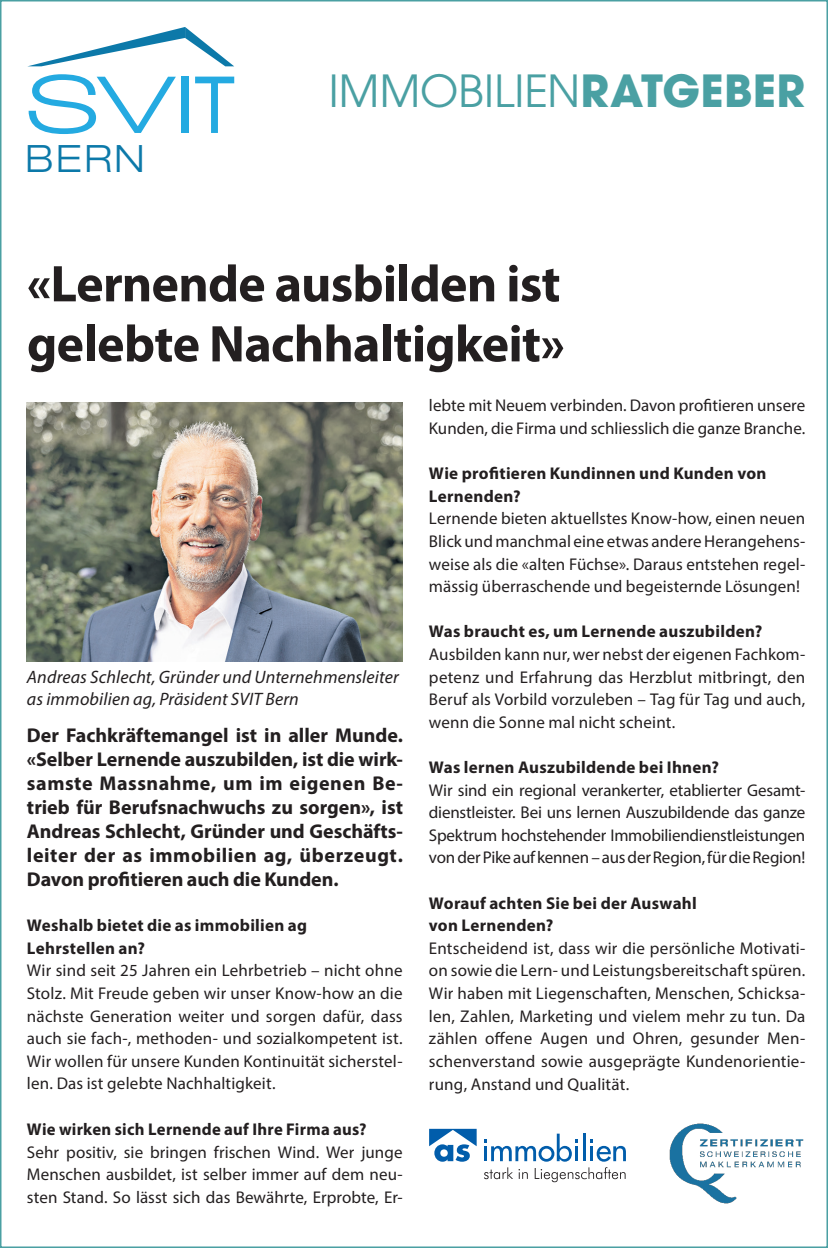
<style>
.page{position:relative;width:828px;height:1248px;background:#fff}
.page>*{position:absolute;margin:0;border:0;box-sizing:border-box;transform-origin:0 0}
.t1{font:700 52px/60px "Myriad Pro";letter-spacing:-.015em;color:#231f20}
.t2{font:44px "ITC Avant Garde Pro";color:#4aa0a3}
.t3{font:300 expanded 37.8px "Helvetica Neue LT Std";color:#0c79a9}
.t4{font:700 20px/24px "Myriad Pro";color:#231f20;text-align:justify}
.t5{font:italic 18px/22.6px "Myriad Pro";letter-spacing:.01em;color:#231f20}
.t6{font:17px/22.6px "Myriad Pro";letter-spacing:.005em;color:#231f20;text-align:justify}
.t7{font:700 17px/22.6px "Myriad Pro";letter-spacing:.015em;color:#231f20}
.s1{font-weight:700}
</style>
<div class="page">
<svg style="left:29px;top:74px;width:147px;height:60px"></svg>
<div style="left:182px;top:77px;width:7px;height:56px;background:#24aae1"></div>
<svg style="left:195px;top:77px;width:39px;height:56px"></svg>
<svg style="left:29px;top:27px;width:205px;height:39px"></svg>
<img style="left:27px;top:403px;width:376px;height:258px">
<hr style="left:583px;top:1133px;width:2px;height:27px;background:#015dab">
<svg style="left:429px;top:1128px;width:47px;height:33px"></svg>
<svg style="left:484px;top:1133px;width:94px;height:28px"></svg>
<svg style="left:590px;top:1139px;width:36px;height:22px"></svg>
<svg style="left:484px;top:1167px;width:44px;height:11px"></svg>
<svg style="left:535px;top:1167px;width:90px;height:15px"></svg>
<img style="left:669px;top:1123px;width:135px;height:81px">
<h3 class="t3" style="left:26px;top:136px;width:121px">BERN</h3>
<h2 class="t2" style="left:329px;top:64px;width:478px">IMMOBILIEN<span class="s1">RATGEBER</span></h2>
<h1 class="t1" style="left:27px;top:252px;width:539px">«Lernende ausbilden ist gelebte Nachhaltigkeit»</h1>
<p class="t5" style="left:27px;top:665px;width:373px">Andreas Schlecht, Gründer und Unternehmensleiter as immobilien ag, Präsident SVIT Bern</p>
<p class="t4" style="left:27px;top:722px;width:378px">Der Fachkräftemangel ist in aller Munde. «Selber Lernende auszubilden, ist die wirk&shy;samste Massnahme, um im eigenen Be&shy;trieb für Berufsnachwuchs zu sorgen», ist Andreas Schlecht, Gründer und Geschäfts&shy;leiter der as immobilien ag, überzeugt.<br>Davon profitieren auch die Kunden.</p>
<p class="t7" style="left:27px;top:913px;width:282px">Weshalb bietet die as immobilien ag<br>Lehrstellen an?</p>
<p class="t6" style="left:27px;top:959px;width:377px">Wir sind seit 25 Jahren ein Lehrbetrieb – nicht ohne Stolz. Mit Freude geben wir unser Know-how an die nächste Generation weiter und sorgen dafür, dass auch sie fach-, methoden- und sozialkompetent ist.<br>Wir wollen für unsere Kunden Kontinuität sicherstel&shy;len. Das ist gelebte Nachhaltigkeit.</p>
<p class="t7" style="left:27px;top:1117px;width:341px">Wie wirken sich Lernende auf Ihre Firma aus?</p>
<p class="t6" style="left:27px;top:1140px;width:377px">Sehr positiv, sie bringen frischen Wind. Wer junge Menschen ausbildet, ist selber immer auf dem neu&shy;sten Stand. So lässt sich das Bewährte, Erprobte, Er-</p>
<p class="t6" style="left:429px;top:394px;width:378px">lebte mit Neuem verbinden. Davon profitieren unsere<br>Kunden, die Firma und schliesslich die ganze Branche.</p>
<p class="t7" style="left:429px;top:461px;width:339px">Wie profitieren Kundinnen und Kunden von<br>Lernenden?</p>
<p class="t6" style="left:429px;top:507px;width:378px">Lernende bieten aktuellstes Know-how, einen neuen Blick und manchmal eine etwas andere Herangehens&shy;weise als die «alten Füchse». Daraus entstehen regel&shy;mässig überraschende und begeisternde Lösungen!</p>
<p class="t7" style="left:429px;top:619px;width:335px">Was braucht es, um Lernende auszubilden?</p>
<p class="t6" style="left:429px;top:642px;width:378px">Ausbilden kann nur, wer nebst der eigenen Fachkom&shy;petenz und Erfahrung das Herzblut mitbringt, den Beruf als Vorbild vorzuleben – Tag für Tag und auch, wenn die Sonne mal nicht scheint.</p>
<p class="t7" style="left:429px;top:755px;width:292px">Was lernen Auszubildende bei Ihnen?</p>
<p class="t6" style="left:429px;top:778px;width:378px">Wir sind ein regional verankerter, etablierter Gesamt&shy;dienstleister. Bei uns lernen Auszubildende das ganze Spektrum hochstehender Immobiliendienstleistungen von der Pike auf kennen – aus der Region, für die Region!</p>
<p class="t7" style="left:429px;top:891px;width:269px">Worauf achten Sie bei der Auswahl von Lernenden?</p>
<p class="t6" style="left:429px;top:936px;width:378px">Entscheidend ist, dass wir die persönliche Motivati&shy;on sowie die Lern- und Leistungsbereitschaft spüren.<br>Wir haben mit Liegenschaften, Menschen, Schicksa&shy;len, Zahlen, Marketing und vielem mehr zu tun. Da zählen offene Augen und Ohren, gesunder Men&shy;schenverstand sowie ausgeprägte Kundenorientie&shy;rung, Anstand und Qualität.</p>
</div>
